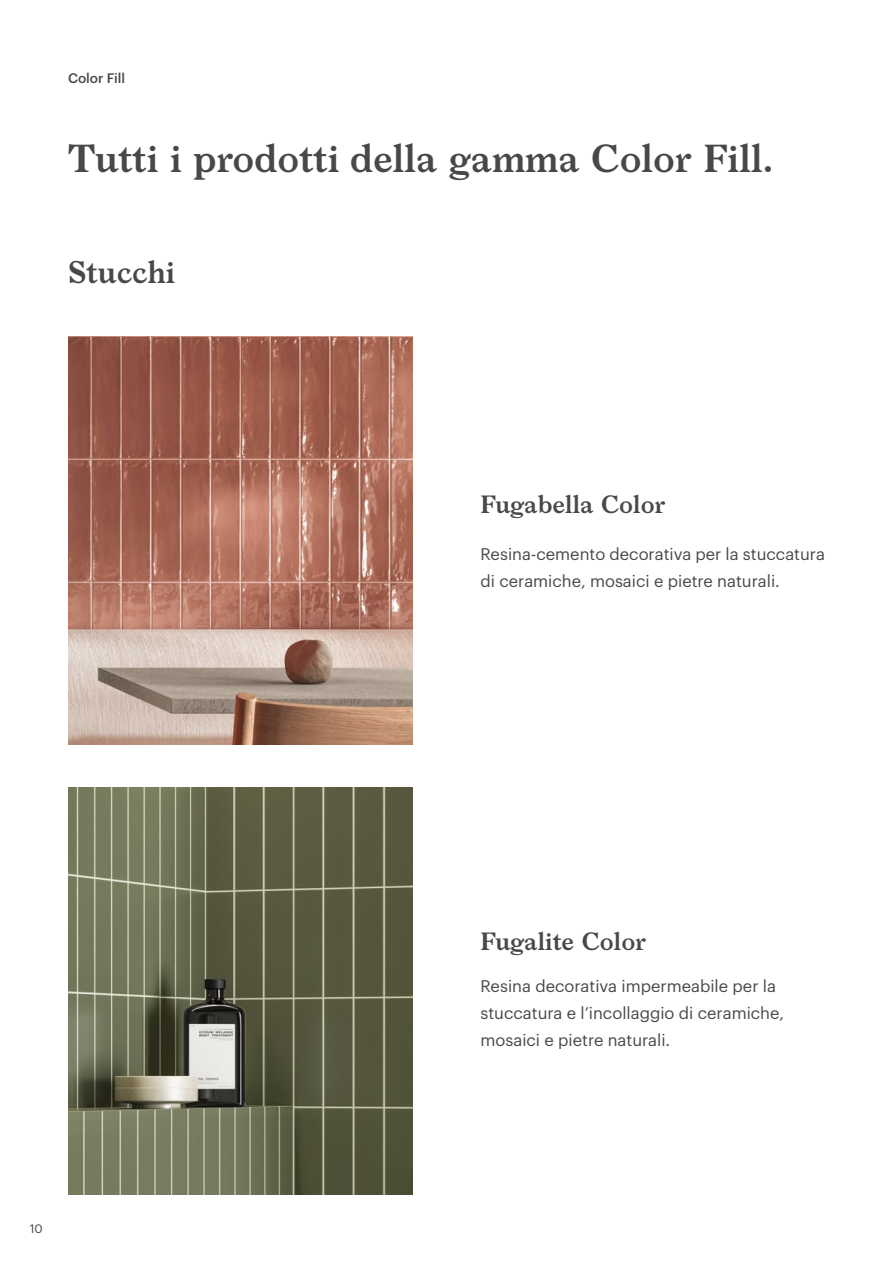
<style>
.page{position:relative;width:893px;height:1263px;background:#fff}
.page>*{position:absolute;margin:0;border:0;box-sizing:border-box;transform-origin:0 0}
.t1{font:600 37.5px "Larish Neue";color:#474949}
.t2{font:600 30px "Larish Neue";color:#474949}
.t3{font:600 24px "Larish Neue";color:#474949}
.t4{font:16.5px/27px "Graphik";color:#474949}
.t5{font:500 13.5px "Graphik";color:#484a4a}
.t6{font:12px "Graphik";color:#474949}
</style>
<div class="page">
<img style="left:68px;top:787px;width:344px;height:408px">
<img style="left:68px;top:337px;width:344px;height:408px">
<p class="t5" style="left:68px;top:68px;width:59px">Color Fill</p>
<h1 class="t1" style="left:68px;top:130px;width:707px">Tutti i prodotti della gamma Color Fill.</h1>
<h2 class="t2" style="left:68px;top:249px;width:109px">Stucchi</h2>
<h3 class="t3" style="left:480px;top:486px;width:187px">Fugabella Color</h3>
<p class="t4" style="left:480px;top:540px;width:346px">Resina-cemento decorativa per la stuccatura di ceramiche, mosaici e pietre naturali.</p>
<p class="t6" style="left:30px;top:1220px;width:14px">10</p>
<h3 class="t3" style="left:480px;top:922px;width:167px">Fugalite Color</h3>
<p class="t4" style="left:480px;top:971px;width:305px">Resina decorativa impermeabile per la stuccatura e l’incollaggio di ceramiche, mosaici e pietre naturali.</p>
</div>
